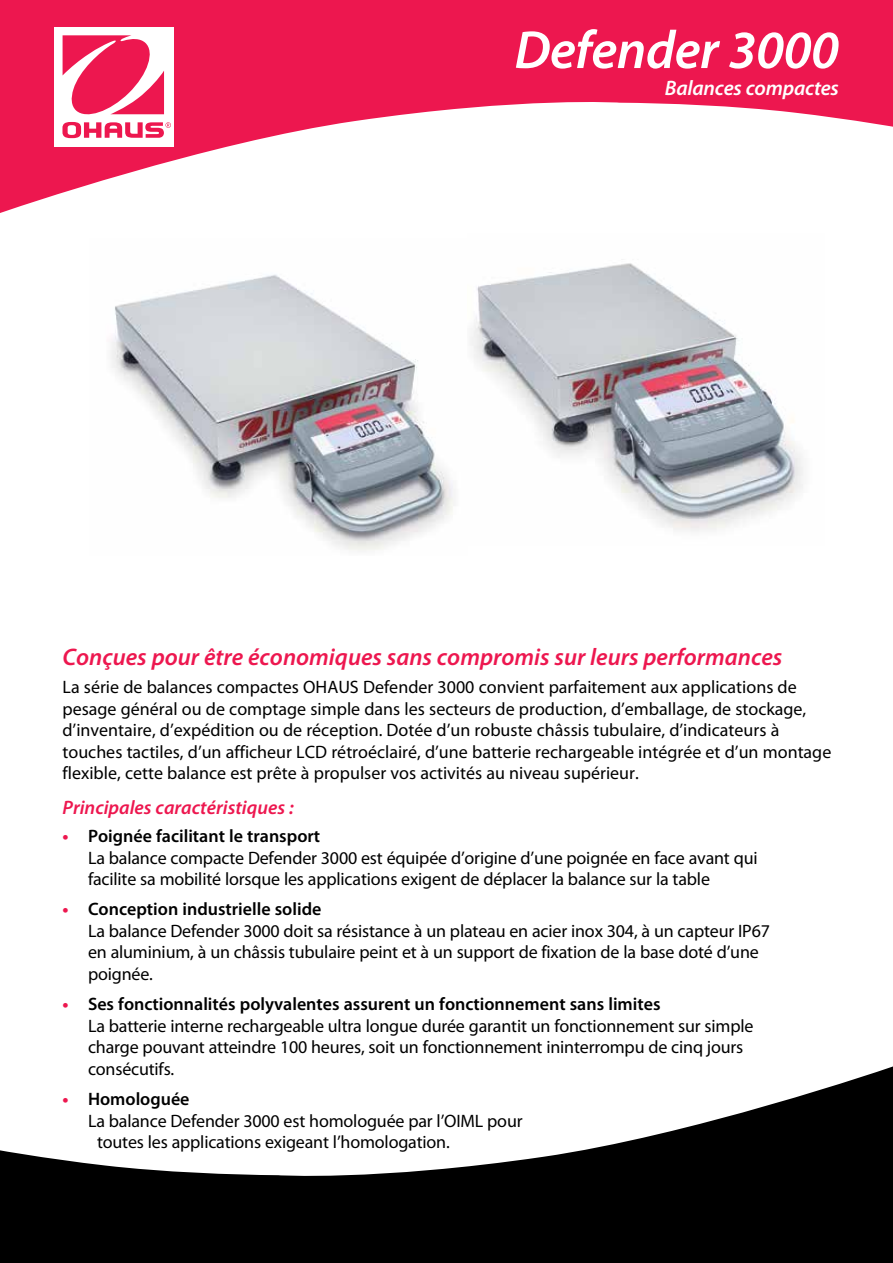
<style>
.page{position:relative;width:893px;height:1263px;background:#fff}
.page>*{position:absolute;margin:0;border:0;box-sizing:border-box;transform-origin:0 0}
.t1{font:italic 600 54px "Myriad Pro";letter-spacing:-.01em;color:#fff}
.t2{font:italic 600 24px "Myriad Pro";color:#ed174f}
.t3{font:italic 600 21px "Myriad Pro";letter-spacing:-.01em;color:#fff}
.t4{font:italic 600 19.5px "Myriad Pro";color:#ed174f}
.t5{font:18px/21.6px "Myriad Pro";letter-spacing:-.01em;color:#000}
.t6{font:600 18px "Myriad Pro";color:#000}
.s1{font-weight:700;color:#ed174f}
.s2{font-weight:600}
</style>
<div class="page">
<svg style="left:0;top:1066px;width:893px;height:197px;fill:#000"></svg>
<svg style="left:0;top:0;width:893px;height:213px;fill:#ed174f"></svg>
<div style="left:54px;top:27px;width:120px;height:119px;background:#fff"></div>
<svg style="left:62px;top:35px;width:109px;height:103px"></svg>
<img style="left:111px;top:274px;width:343px;height:277px">
<img style="left:470px;top:263px;width:333px;height:269px">
<h1 class="t1" style="left:514px;top:16px;width:326px">Defender 3000</h1>
<p class="t3" style="left:665px;top:75px;width:176px">Balances compactes</p>
<h2 class="t2" style="left:63px;top:642px;width:721px">Conçues pour être économiques sans compromis sur leurs performances</h2>
<p class="t5" style="left:63px;top:676px;width:770px">La série de balances compactes OHAUS Defender 3000 convient parfaitement aux applications de pesage général ou de comptage simple dans les secteurs de production, d’emballage, de stockage, d’inventaire, d’expédition ou de réception. Dotée d’un robuste châssis tubulaire, d’indicateurs à touches tactiles, d’un afficheur LCD rétroéclairé, d’une batterie rechargeable intégrée et d’un montage flexible, cette balance est prête à propulser vos activités au niveau supérieur.</p>
<p class="t4" style="left:63px;top:795px;width:233px">Principales caractéristiques :</p>
<p class="t5" style="left:88px;top:825px;width:671px;text-indent:-26px"><span class="s1">•</span> <span class="s2">Poignée facilitant le transport<br></span>La balance compacte Defender 3000 est équipée d’origine d’une poignée en face avant qui facilite sa mobilité lorsque les applications exigent de déplacer la balance sur la table</p>
<p class="t5" style="left:88px;top:898px;width:683px;text-indent:-26px"><span class="s1">•</span> <span class="s2">Conception industrielle solide<br></span>La balance Defender 3000 doit sa résistance à un plateau en acier inox 304, à un capteur IP67 en aluminium, à un châssis tubulaire peint et à un support de fixation de la base doté d’une poignée.</p>
<p class="t5" style="left:88px;top:993px;width:667px;text-indent:-26px"><span class="s1">•</span> <span class="s2">Ses fonctionnalités polyvalentes assurent un fonctionnement sans limites<br></span>La batterie interne rechargeable ultra longue durée garantit un fonctionnement sur simple charge pouvant atteindre 100 heures, soit un fonctionnement ininterrompu de cinq jours consécutifs.</p>
<p class="t6" style="left:63px;top:1087px;width:129px"><span class="s1">•</span> Homologuée</p>
<p class="t5" style="left:88px;top:1109px;width:436px">La balance Defender 3000 est homologuée par l’OIML pour</p>
<p class="t5" style="left:97px;top:1131px;width:354px">toutes les applications exigeant l’homologation.</p>
</div>
